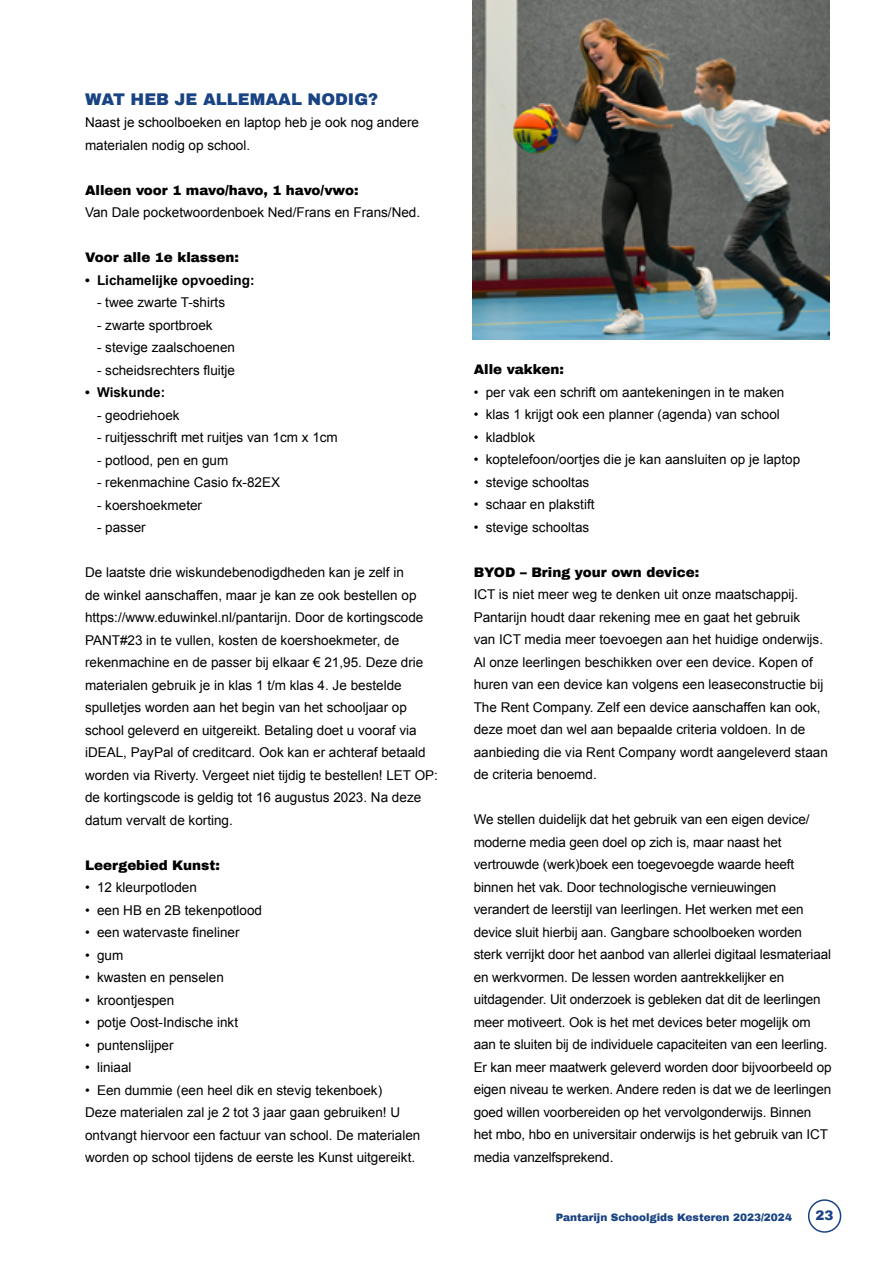
<style>
.page{position:relative;width:893px;height:1263px;background:#fff}
.page>*{position:absolute;margin:0;border:0;box-sizing:border-box;transform-origin:0 0}
.subkoppen{font:900 16.5px "Archivo";color:#194383}
.platte_tekst{font:13.5px/22.5px "Arial";color:#000}
.subsubsub{font:900 13.5px "Archivo";color:#000}
.t1{font:700 13.5px "Arial";color:#000}
.t2{font:900 13.5px "Archivo";color:#194383}
.t3{font:900 10.5px "Archivo";color:#194383}
</style>
<div class="page">
<div style="left:808px;top:1199px;width:33px;height:34px;border:2px solid #194383;border-radius:50%"></div>
<img style="left:472px;top:0;width:357px;height:340px">
<p class="subkoppen" style="left:85px;top:89px;width:295px">WAT HEB JE ALLEMAAL NODIG?</p>
<p class="platte_tekst" style="left:85px;top:111px;width:335px">Naast je schoolboeken en laptop heb je ook nog andere materialen nodig op school.</p>
<p class="subsubsub" style="left:85px;top:182px;width:275px">Alleen voor 1 mavo/havo, 1 havo/vwo:</p>
<p class="platte_tekst" style="left:85px;top:201px;width:337px">Van Dale pocketwoordenboek Ned/Frans en Frans/Ned.</p>
<p class="subsubsub" style="left:85px;top:249px;width:155px">Voor alle 1e klassen:</p>
<p class="t1" style="left:85px;top:271px;width:171px">• Lichamelijke opvoeding:</p>
<p class="platte_tekst" style="left:97px;top:291px;width:130px">- twee zwarte T-shirts</p>
<p class="platte_tekst" style="left:97px;top:314px;width:117px">- zwarte sportbroek</p>
<p class="platte_tekst" style="left:97px;top:336px;width:140px">- stevige zaalschoenen</p>
<p class="platte_tekst" style="left:97px;top:359px;width:140px">- scheidsrechters fluitje</p>
<p class="t1" style="left:85px;top:384px;width:82px">• Wiskunde:</p>
<p class="platte_tekst" style="left:97px;top:404px;width:84px">- geodriehoek</p>
<p class="platte_tekst" style="left:97px;top:426px;width:242px">- ruitjesschrift met ruitjes van 1cm x 1cm</p>
<p class="platte_tekst" style="left:97px;top:449px;width:133px">- potlood, pen en gum</p>
<p class="platte_tekst" style="left:97px;top:471px;width:185px">- rekenmachine Casio fx-82EX</p>
<p class="platte_tekst" style="left:97px;top:494px;width:107px">- koershoekmeter</p>
<p class="platte_tekst" style="left:97px;top:516px;width:50px">- passer</p>
<p class="platte_tekst" style="left:85px;top:561px;width:354px">De laatste drie wiskundebenodigdheden kan je zelf in<br>de winkel aanschaffen, maar je kan ze ook bestellen op https://www.eduwinkel.nl/pantarijn. Door de kortingscode PANT#23 in te vullen, kosten de koershoekmeter, de rekenmachine en de passer bij elkaar € 21,95. Deze drie materialen gebruik je in klas 1 t/m klas 4. Je bestelde spulletjes worden aan het begin van het schooljaar op school geleverd en uitgereikt. Betaling doet u vooraf via iDEAL, PayPal of creditcard. Ook kan er achteraf betaald worden via Riverty. Vergeet niet tijdig te bestellen! LET OP: de kortingscode is geldig tot 16 augustus 2023. Na deze datum vervalt de korting.</p>
<p class="subsubsub" style="left:85px;top:857px;width:136px">Leergebied Kunst:</p>
<p class="platte_tekst" style="left:85px;top:876px;width:113px">• 12 kleurpotloden</p>
<p class="platte_tekst" style="left:85px;top:899px;width:179px">• een HB en 2B tekenpotlood</p>
<p class="platte_tekst" style="left:85px;top:921px;width:156px">• een watervaste fineliner</p>
<p class="platte_tekst" style="left:85px;top:944px;width:40px">• gum</p>
<p class="platte_tekst" style="left:85px;top:966px;width:140px">• kwasten en penselen</p>
<p class="platte_tekst" style="left:85px;top:989px;width:91px">• kroontjespen</p>
<p class="platte_tekst" style="left:85px;top:1011px;width:155px">• potje Oost-Indische inkt</p>
<p class="platte_tekst" style="left:85px;top:1034px;width:90px">• puntenslijper</p>
<p class="platte_tekst" style="left:85px;top:1056px;width:48px">• liniaal</p>
<p class="platte_tekst" style="left:85px;top:1079px;width:337px">• Een dummie (een heel dik en stevig tekenboek)<br>Deze materialen zal je 2 tot 3 jaar gaan gebruiken! U ontvangt hiervoor een factuur van school. De materialen worden op school tijdens de eerste les Kunst uitgereikt.</p>
<p class="subsubsub" style="left:474px;top:361px;width:92px">Alle vakken:</p>
<p class="platte_tekst" style="left:474px;top:381px;width:312px">• per vak een schrift om aantekeningen in te maken</p>
<p class="platte_tekst" style="left:474px;top:403px;width:308px">• klas 1 krijgt ook een planner (agenda) van school</p>
<p class="platte_tekst" style="left:474px;top:426px;width:63px">• kladblok</p>
<p class="platte_tekst" style="left:474px;top:448px;width:328px">• koptelefoon/oortjes die je kan aansluiten op je laptop</p>
<p class="platte_tekst" style="left:474px;top:471px;width:117px">• stevige schooltas</p>
<p class="platte_tekst" style="left:474px;top:493px;width:122px">• schaar en plakstift</p>
<p class="platte_tekst" style="left:474px;top:516px;width:117px">• stevige schooltas</p>
<p class="subsubsub" style="left:474px;top:564px;width:227px">BYOD – Bring your own device:</p>
<p class="platte_tekst" style="left:474px;top:583px;width:351px">ICT is niet meer weg te denken uit onze maatschappij.<br>Pantarijn houdt daar rekening mee en gaat het gebruik van ICT media meer toevoegen aan het huidige onderwijs.<br>Al onze leerlingen beschikken over een device. Kopen of huren van een device kan volgens een leaseconstructie bij The Rent Company. Zelf een device aanschaffen kan ook, deze moet dan wel aan bepaalde criteria voldoen. In de</p>
<p class="platte_tekst" style="left:474px;top:741px;width:356px">aanbieding die via Rent Company wordt aangeleverd staan de criteria benoemd.</p>
<p class="platte_tekst" style="left:474px;top:808px;width:359px">We stellen duidelijk dat het gebruik van een eigen device/ moderne media geen doel op zich is, maar naast het vertrouwde (werk)boek een toegevoegde waarde heeft binnen het vak. Door technologische vernieuwingen verandert de leerstijl van leerlingen. Het werken met een device sluit hierbij aan. Gangbare schoolboeken worden sterk verrijkt door het aanbod van allerlei digitaal lesmateriaal en werkvormen. De lessen worden aantrekkelijker en uitdagender. Uit onderzoek is gebleken dat dit de leerlingen meer motiveert. Ook is het met devices beter mogelijk om aan te sluiten bij de individuele capaciteiten van een leerling.<br>Er kan meer maatwerk geleverd worden door bijvoorbeeld op eigen niveau te werken. Andere reden is dat we de leerlingen goed willen voorbereiden op het vervolgonderwijs. Binnen het mbo, hbo en universitair onderwijs is het gebruik van ICT media vanzelfsprekend.</p>
<p class="t3" style="left:556px;top:1210px;width:238px">Pantarijn Schoolgids Kesteren 2023/2024</p>
<p class="t2" style="left:815px;top:1207px;width:20px">23</p>
</div>
